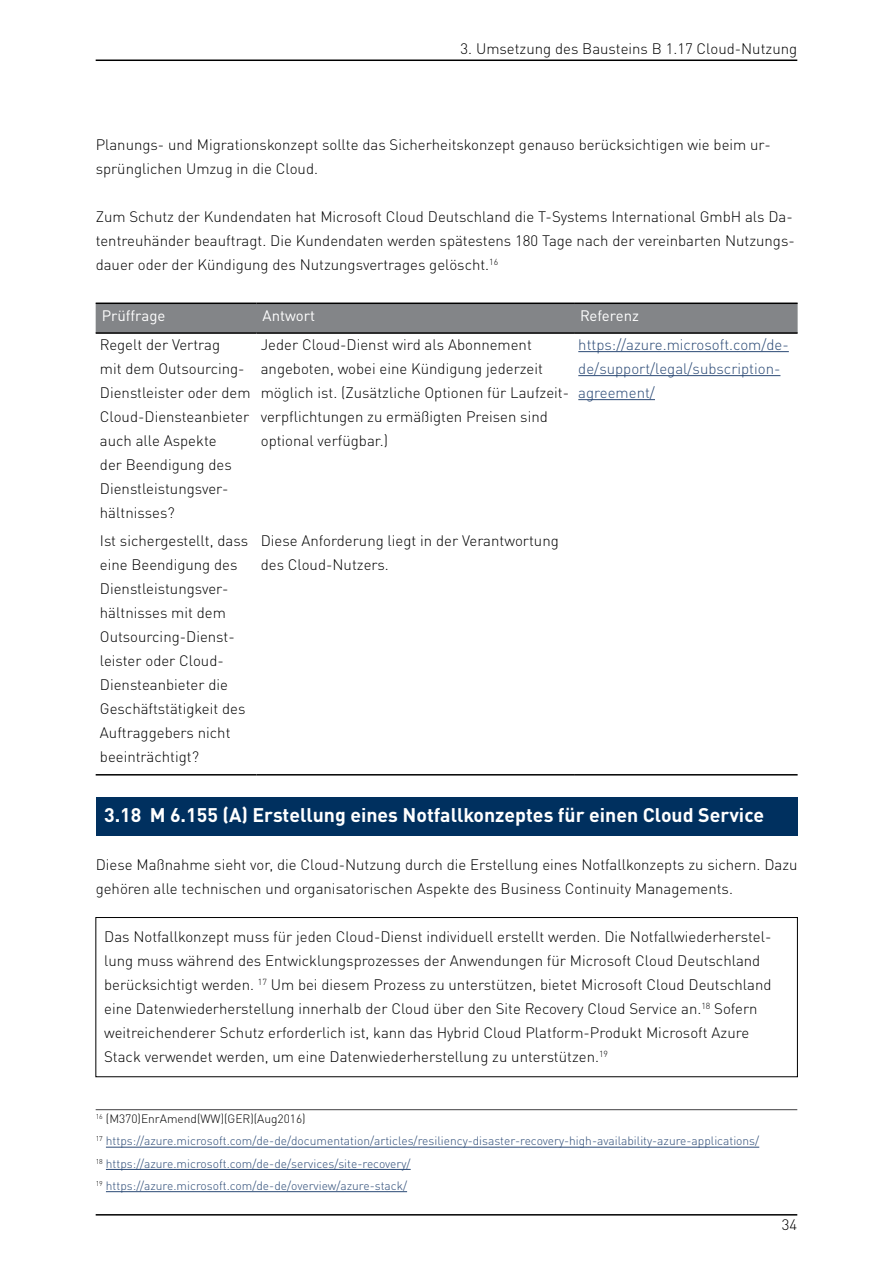
<style>
.page{position:relative;width:893px;height:1263px;background:#fff}
.page>*{position:absolute;margin:0;border:0;box-sizing:border-box;transform-origin:0 0}
.t1{font:700 19.5px "DINOT";color:#fff}
.t2{font:300 15px/24px "DINOT";color:#000}
.t3{font:300 15px/24px "DINOT";color:#2a4975}
.t4{font:15px "DINOT";color:#fff}
.t5{font:300 12px/22.2px "DINOT";color:#2a4975}
.s1{color:#000}
</style>
<div class="page">
<div style="left:96px;top:797px;width:702px;height:38px;background:#00305f"></div>
<div style="left:96px;top:304px;width:702px;height:28px;background:#838588"></div>
<hr style="left:96px;top:303px;width:160px;height:1px;background:#000">
<hr style="left:256px;top:303px;width:318px;height:1px;background:#000">
<hr style="left:574px;top:303px;width:224px;height:1px;background:#000">
<hr style="left:96px;top:332px;width:160px;height:2px;background:#000">
<hr style="left:256px;top:332px;width:318px;height:2px;background:#000">
<hr style="left:574px;top:332px;width:224px;height:2px;background:#000">
<hr style="left:96px;top:774px;width:160px;height:1px;background:#000">
<hr style="left:256px;top:774px;width:318px;height:1px;background:#000">
<hr style="left:574px;top:774px;width:224px;height:1px;background:#000">
<hr style="left:578px;top:351px;width:211px;height:1px;background:#2a4975">
<hr style="left:578px;top:375px;width:202px;height:1px;background:#2a4975">
<hr style="left:578px;top:399px;width:77px;height:1px;background:#2a4975">
<hr style="left:106px;top:1147px;width:653px;height:1px;background:#2a4975">
<hr style="left:106px;top:1169px;width:305px;height:1px;background:#2a4975">
<hr style="left:106px;top:1191px;width:301px;height:1px;background:#2a4975">
<hr style="left:96px;top:1109px;width:701px;height:1px;background:#414042">
<div style="left:96px;top:917px;width:702px;height:160px;border:1px solid #000"></div>
<hr style="left:96px;top:1214px;width:701px;height:1px;background:#000">
<hr style="left:96px;top:60px;width:701px;height:1px;background:#000">
<p class="t2" style="left:460px;top:36px;width:338px">3. Umsetzung des Bausteins B 1.17 Cloud-Nutzung</p>
<p class="t2" style="left:96px;top:132px;width:677px">Planungs- und Migrationskonzept sollte das Sicherheitskonzept genauso berücksichtigen wie beim ur&shy;sprünglichen Umzug in die Cloud.</p>
<p class="t2" style="left:96px;top:204px;width:701px">Zum Schutz der Kundendaten hat Microsoft Cloud Deutschland die T-Systems International GmbH als Da&shy;tentreuhänder beauftragt. Die Kundendaten werden spätestens 180 Tage nach der vereinbarten Nutzungs&shy;dauer oder der Kündigung des Nutzungsvertrages gelöscht.<sup>16</sup></p>
<p class="t4" style="left:102px;top:306px;width:65px">Prüffrage</p>
<p class="t4" style="left:262px;top:306px;width:54px">Antwort</p>
<p class="t4" style="left:580px;top:306px;width:60px">Referenz</p>
<p class="t2" style="left:100px;top:332px;width:152px">Regelt der Vertrag<br>mit dem Outsourcing-<br>Dienstleister oder dem<br>Cloud-Diensteanbieter auch alle Aspekte<br>der Beendigung des<br>Dienstleistungsver&shy;hältnisses?</p>
<p class="t2" style="left:261px;top:332px;width:310px">Jeder Cloud-Dienst wird als Abonnement angeboten, wobei eine Kündigung jederzeit möglich ist. (Zusätzliche Optionen für Laufzeit&shy;verpflichtungen zu ermäßigten Preisen sind optional verfügbar.)</p>
<p class="t3" style="left:578px;top:332px;width:212px">https://azure.microsoft.com/de&shy;de/support/legal/subscription&shy;agreement/</p>
<p class="t2" style="left:100px;top:528px;width:150px">Ist sichergestellt, dass eine Beendigung des<br>Dienstleistungsver&shy;hältnisses mit dem<br>Outsourcing-Dienst&shy;leister oder Cloud-<br>Diensteanbieter die<br>Geschäftstätigkeit des<br>Auftraggebers nicht beeinträchtigt?</p>
<p class="t2" style="left:261px;top:528px;width:300px">Diese Anforderung liegt in der Verantwortung des Cloud-Nutzers.</p>
<h1 class="t1" style="left:104px;top:802px;width:661px">3.18 M 6.155 (A) Erstellung eines Notfallkonzeptes für einen Cloud Service</h1>
<p class="t2" style="left:96px;top:852px;width:703px">Diese Maßnahme sieht vor, die Cloud-Nutzung durch die Erstellung eines Notfallkonzepts zu sichern. Dazu gehören alle technischen und organisatorischen Aspekte des Business Continuity Managements.</p>
<p class="t2" style="left:104px;top:924px;width:669px">Das Notfallkonzept muss für jeden Cloud-Dienst individuell erstellt werden. Die Notfallwiederherstel&shy;lung muss während des Entwicklungsprozesses der Anwendungen für Microsoft Cloud Deutschland berücksichtigt werden. <sup>17</sup> Um bei diesem Prozess zu unterstützen, bietet Microsoft Cloud Deutschland eine Datenwiederherstellung innerhalb der Cloud über den Site Recovery Cloud Service an.<sup>18</sup> Sofern weitreichenderer Schutz erforderlich ist, kann das Hybrid Cloud Platform-Produkt Microsoft Azure Stack verwendet werden, um eine Datenwiederherstellung zu unterstützen.<sup>19</sup></p>
<p class="t5" style="left:96px;top:1108px;width:665px"><sup>16</sup> <span class="s1">(M370)EnrAmend(WW)(GER)(Aug2016)<br></span><sup>17</sup> https://azure.microsoft.com/de-de/documentation/articles/resiliency-disaster-recovery-high-availability-azure-applications/ <sup>18</sup> https://azure.microsoft.com/de-de/services/site-recovery/<br><sup>19</sup> https://azure.microsoft.com/de-de/overview/azure-stack/</p>
<p class="t2" style="left:782px;top:1212px;width:17px">34</p>
</div>
